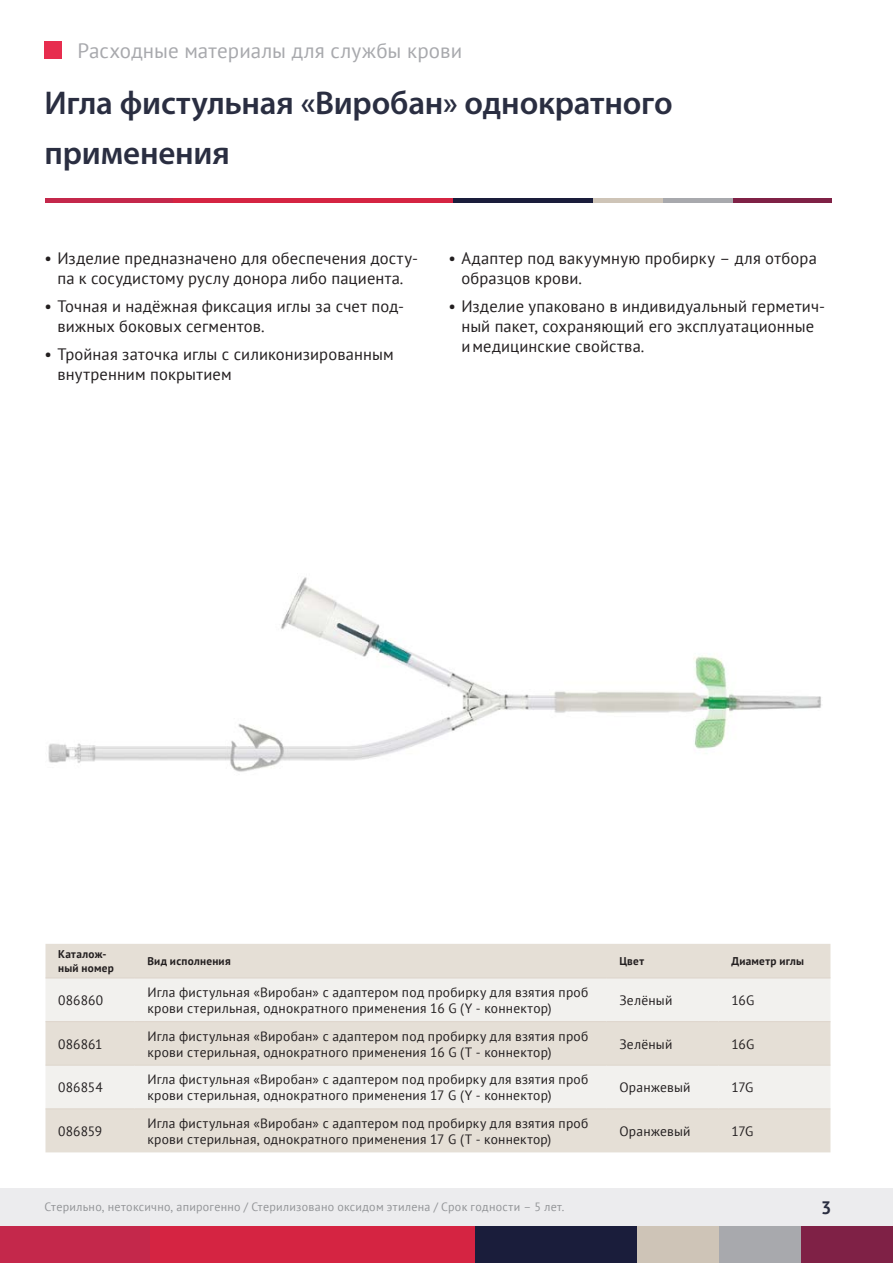
<style>
.page{position:relative;width:893px;height:1263px;background:#fff}
.page>*{position:absolute;margin:0;border:0;box-sizing:border-box;transform-origin:0 0}
.t1{font:600 33px/49.5px "Myriad Pro";letter-spacing:-.005em;color:#2a2e41}
.t2{font:21px "PT Sans";letter-spacing:.005em;color:#a8a9ad}
.t3{font:700 18px "PT Sans";color:#2a2e41}
.t4{font:16.5px/19.8px "PT Sans";letter-spacing:.01em;color:#231f20}
.Table_text{font:13.5px/16.2px "PT Sans";letter-spacing:.015em;color:#231f20}
.t5{font:12px "PT Sans";letter-spacing:.02em;color:#939598}
.H_Tab{font:700 11.25px/13.5px "PT Sans";letter-spacing:.02em;color:#231f20}
</style>
<div class="page">
<div style="left:0;top:1226px;width:160px;height:37px;background:#c4284b"></div>
<div style="left:150px;top:1226px;width:162px;height:37px;background:#d52442"></div>
<div style="left:312px;top:1226px;width:163px;height:37px;background:#d52442"></div>
<div style="left:475px;top:1226px;width:163px;height:37px;background:#1a1d3b"></div>
<div style="left:638px;top:1226px;width:81px;height:37px;background:#cec4b7"></div>
<div style="left:800px;top:1226px;width:93px;height:37px;background:#7f2146"></div>
<div style="left:719px;top:1226px;width:81px;height:37px;background:#a8a9ad"></div>
<hr style="left:0;top:1226px;width:1px;height:37px;background:#7f2146">
<div style="left:0;top:1188px;width:893px;height:38px;background:#ececee"></div>
<div style="left:45px;top:42px;width:17px;height:17px;background:#e72d4e"></div>
<hr style="left:45px;top:198px;width:129px;height:4px;background:#c4284b">
<hr style="left:174px;top:198px;width:139px;height:4px;background:#d52442">
<hr style="left:313px;top:198px;width:140px;height:4px;background:#d52442">
<hr style="left:453px;top:198px;width:140px;height:4px;background:#1a1d3b">
<hr style="left:593px;top:198px;width:70px;height:4px;background:#cec4b7">
<hr style="left:733px;top:198px;width:98px;height:4px;background:#7f2146">
<hr style="left:663px;top:198px;width:70px;height:4px;background:#a8a9ad">
<div style="left:45px;top:944px;width:785px;height:208px;background:#e5dfd6"></div>
<svg style="left:45px;top:978px;width:785px;height:130px;fill:#f2f1ee"></svg>
<hr style="left:45px;top:977px;width:90px;height:1px;background:#ddd5cb">
<hr style="left:135px;top:977px;width:472px;height:1px;background:#ddd5cb">
<hr style="left:607px;top:977px;width:112px;height:1px;background:#ddd5cb">
<hr style="left:719px;top:977px;width:111px;height:1px;background:#ddd5cb">
<hr style="left:45px;top:1021px;width:90px;height:1px;background:#ddd5cb">
<hr style="left:135px;top:1021px;width:472px;height:1px;background:#ddd5cb">
<hr style="left:607px;top:1021px;width:112px;height:1px;background:#ddd5cb">
<hr style="left:719px;top:1021px;width:111px;height:1px;background:#ddd5cb">
<hr style="left:45px;top:1065px;width:90px;height:1px;background:#ddd5cb">
<hr style="left:135px;top:1065px;width:472px;height:1px;background:#ddd5cb">
<hr style="left:607px;top:1065px;width:112px;height:1px;background:#ddd5cb">
<hr style="left:719px;top:1065px;width:111px;height:1px;background:#ddd5cb">
<hr style="left:45px;top:1108px;width:90px;height:1px;background:#ddd5cb">
<hr style="left:135px;top:1108px;width:472px;height:1px;background:#ddd5cb">
<hr style="left:607px;top:1108px;width:112px;height:1px;background:#ddd5cb">
<hr style="left:719px;top:1108px;width:111px;height:1px;background:#ddd5cb">
<img style="left:48px;top:577px;width:774px;height:195px">
<h2 class="t2" style="left:77px;top:37px;width:386px">Расходные материалы для службы крови</h2>
<h1 class="t1" style="left:45px;top:77px;width:630px">Игла фистульная «Виробан» однократного применения</h1>
<p class="t4" style="left:45px;top:248px;width:375px;text-align:center">• Изделие предназначено для обеспечения досту&shy;па к сосудистому руслу донора либо пациента.</p>
<p class="t4" style="left:57px;top:296px;width:348px;text-indent:-13px">• Точная и надёжная фиксация иглы за счет под&shy;вижных боковых сегментов.</p>
<p class="t4" style="left:57px;top:344px;width:338px;text-indent:-13px">• Тройная заточка иглы с силиконизированным внутренним покрытием</p>
<p class="t4" style="left:461px;top:248px;width:357px;text-indent:-13px">• Адаптер под вакуумную пробирку – для отбора образцов крови.</p>
<p class="t4" style="left:461px;top:296px;width:365px;text-indent:-13px">• Изделие упаковано в индивидуальный герметич&shy;ный пакет, сохраняющий его эксплуатационные имедицинские свойства.</p>
<p class="H_Tab" style="left:58px;top:947px;width:57px">Каталож&shy;ный номер</p>
<p class="H_Tab" style="left:147px;top:954px;width:85px">Вид исполнения</p>
<p class="H_Tab" style="left:619px;top:954px;width:26px">Цвет</p>
<p class="H_Tab" style="left:731px;top:954px;width:74px">Диаметр иглы</p>
<p class="Table_text" style="left:58px;top:992px;width:46px">086860</p>
<p class="Table_text" style="left:147px;top:984px;width:442px">Игла фистульная «Виробан» с адаптером под пробирку для взятия проб крови стерильная, однократного применения 16 G (Y - коннектор)</p>
<p class="Table_text" style="left:619px;top:992px;width:54px">Зелёный</p>
<p class="Table_text" style="left:731px;top:992px;width:24px">16G</p>
<p class="Table_text" style="left:58px;top:1035px;width:46px">086861</p>
<p class="Table_text" style="left:147px;top:1027px;width:442px">Игла фистульная «Виробан» с адаптером под пробирку для взятия проб крови стерильная, однократного применения 16 G (Т - коннектор)</p>
<p class="Table_text" style="left:619px;top:1035px;width:54px">Зелёный</p>
<p class="Table_text" style="left:731px;top:1035px;width:24px">16G</p>
<p class="Table_text" style="left:58px;top:1079px;width:46px">086854</p>
<p class="Table_text" style="left:147px;top:1071px;width:442px">Игла фистульная «Виробан» с адаптером под пробирку для взятия проб крови стерильная, однократного применения 17 G (Y - коннектор)</p>
<p class="Table_text" style="left:619px;top:1079px;width:73px">Оранжевый</p>
<p class="Table_text" style="left:731px;top:1079px;width:24px">17G</p>
<p class="Table_text" style="left:58px;top:1123px;width:45px">086859</p>
<p class="Table_text" style="left:147px;top:1114px;width:442px">Игла фистульная «Виробан» с адаптером под пробирку для взятия проб крови стерильная, однократного применения 17 G (Т - коннектор)</p>
<p class="Table_text" style="left:619px;top:1123px;width:73px">Оранжевый</p>
<p class="Table_text" style="left:731px;top:1123px;width:24px">17G</p>
<p class="t5" style="left:45px;top:1199px;width:521px">Стерильно, нетоксично, апирогенно / Стерилизовано оксидом этилена / Срок годности – 5 лет.</p>
<h3 class="t3" style="left:821px;top:1196px;width:12px">3</h3>
</div>
